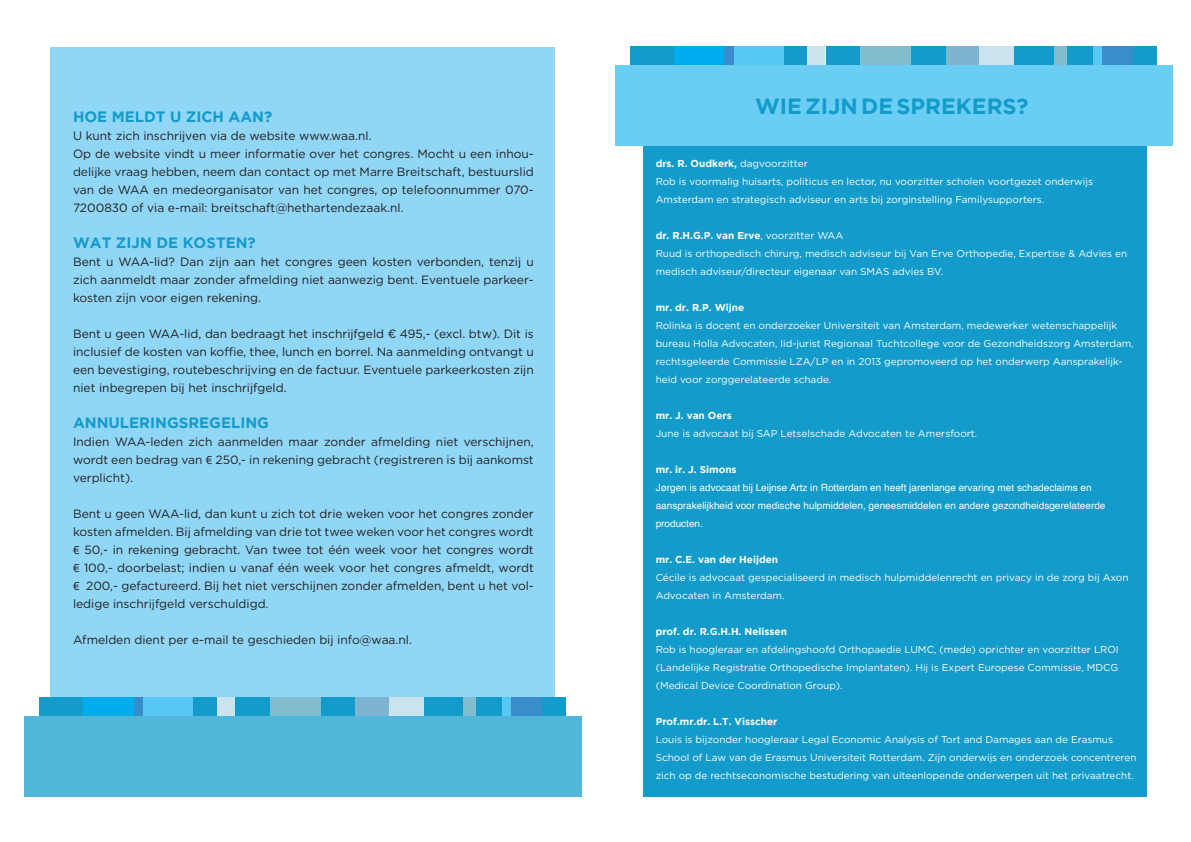
<style>
.page{position:relative;width:1191px;height:842px;background:#fff}
.page>*{position:absolute;margin:0;border:0;box-sizing:border-box;transform-origin:0 0}
.t1{font:700 22px "Gotham";color:#139bcb}
.t2{font:700 15px "Gotham";color:#139bcb}
.brood{font:12px/18px "Gotham";color:#231f20;text-align:justify}
.brood-2{font:10px/18px "Gotham";color:#fff}
.spreker_brood{font:10px/18px "Helvetica";color:#fff}
.brood-3{font:700 10px "Gotham";color:#fff}
.spreker_brood-2{font:10px/18px "Gotham";color:#fff}
.s1{font-family:"Titillium"}
.s2{font-weight:400}
</style>
<div class="page">
<div style="left:615px;top:65px;width:557px;height:81px;background:#6acef4"></div>
<div style="left:643px;top:146px;width:504px;height:651px;background:#139bcb"></div>
<div style="left:50px;top:47px;width:504px;height:650px;background:#90d6f6"></div>
<div style="left:25px;top:716px;width:557px;height:81px;background:#52b6d9"></div>
<div style="left:630px;top:47px;width:62px;height:18px;background:#139bcb"></div>
<div style="left:674px;top:47px;width:50px;height:18px;background:#00aeef"></div>
<div style="left:724px;top:47px;width:10px;height:18px;background:#3a8dcb"></div>
<div style="left:734px;top:47px;width:50px;height:18px;background:#56c8f3"></div>
<div style="left:784px;top:47px;width:23px;height:18px;background:#139bcb"></div>
<div style="left:807px;top:47px;width:18px;height:18px;background:#cae3ef"></div>
<div style="left:826px;top:47px;width:34px;height:18px;background:#139bcb"></div>
<div style="left:911px;top:47px;width:35px;height:18px;background:#139bcb"></div>
<div style="left:1013px;top:47px;width:41px;height:18px;background:#139bcb"></div>
<div style="left:946px;top:47px;width:33px;height:18px;background:#7db4cf"></div>
<div style="left:979px;top:47px;width:34px;height:18px;background:#cae3ef"></div>
<div style="left:860px;top:47px;width:51px;height:18px;background:#82bccf"></div>
<div style="left:1054px;top:47px;width:18px;height:18px;background:#82bccf"></div>
<div style="left:1067px;top:47px;width:40px;height:18px;background:#139bcb"></div>
<div style="left:1093px;top:47px;width:9px;height:18px;background:#56c8f3"></div>
<div style="left:1102px;top:47px;width:50px;height:18px;background:#3a8dcb"></div>
<div style="left:1133px;top:47px;width:23px;height:18px;background:#139bcb"></div>
<div style="left:40px;top:697px;width:62px;height:19px;background:#139bcb"></div>
<div style="left:84px;top:697px;width:50px;height:19px;background:#00aeef"></div>
<div style="left:134px;top:697px;width:9px;height:19px;background:#3a8dcb"></div>
<div style="left:143px;top:697px;width:51px;height:19px;background:#56c8f3"></div>
<div style="left:194px;top:697px;width:23px;height:19px;background:#139bcb"></div>
<div style="left:217px;top:697px;width:18px;height:19px;background:#cae3ef"></div>
<div style="left:235px;top:697px;width:35px;height:19px;background:#139bcb"></div>
<div style="left:320px;top:697px;width:36px;height:19px;background:#139bcb"></div>
<div style="left:423px;top:697px;width:40px;height:19px;background:#139bcb"></div>
<div style="left:356px;top:697px;width:33px;height:19px;background:#7db4cf"></div>
<div style="left:389px;top:697px;width:34px;height:19px;background:#cae3ef"></div>
<div style="left:270px;top:697px;width:50px;height:19px;background:#82bccf"></div>
<div style="left:463px;top:697px;width:18px;height:19px;background:#82bccf"></div>
<div style="left:476px;top:697px;width:40px;height:19px;background:#139bcb"></div>
<div style="left:502px;top:697px;width:10px;height:19px;background:#56c8f3"></div>
<div style="left:512px;top:697px;width:50px;height:19px;background:#3a8dcb"></div>
<div style="left:542px;top:697px;width:23px;height:19px;background:#139bcb"></div>
<p class="t2" style="left:73px;top:108px;width:201px">HOE MELDT U ZICH AAN?</p>
<p class="brood" style="left:73px;top:126px;width:300px">U kunt zich inschrijven via de website www.waa.nl.</p>
<p class="brood" style="left:73px;top:144px;width:462px">Op de website vindt u meer informatie over het congres. Mocht u een inhou&shy;delijke vraag hebben, neem dan contact op met Marre Breitschaft, bestuurslid van de WAA en medeorganisator van het congres, op telefoonnummer 070- 7200830 of via e-mail: breitschaft@hethartendezaak.nl.</p>
<p class="t2" style="left:73px;top:234px;width:184px">WAT ZIJN DE KOSTEN?</p>
<p class="brood" style="left:73px;top:252px;width:462px">Bent u WAA-lid? Dan zijn aan het congres geen kosten verbonden, tenzij u zich aanmeldt maar zonder afmelding niet aanwezig bent. Eventuele parkeer&shy;kosten zijn voor eigen rekening.</p>
<p class="brood" style="left:73px;top:324px;width:462px">Bent u geen WAA-lid, dan bedraagt het inschrijfgeld € 495,- (excl. btw). Dit is inclusief de kosten van koffie, thee, lunch en borrel. Na aanmelding ontvangt u een bevestiging, routebeschrijving en de factuur. Eventuele parkeerkosten zijn niet inbegrepen bij het inschrijfgeld.</p>
<p class="t2" style="left:73px;top:414px;width:197px">ANNULERINGSREGELING</p>
<p class="brood" style="left:73px;top:432px;width:462px">Indien WAA-leden zich aanmelden maar zonder afmelding niet verschijnen, wordt een bedrag van <span class="s1">€</span> 250,- in rekening gebracht (registreren is bij aankomst verplicht).</p>
<p class="brood" style="left:73px;top:504px;width:462px">Bent u geen WAA-lid, dan kunt u zich tot drie weken voor het congres zonder kosten afmelden. Bij afmelding van drie tot twee weken voor het congres wordt <span class="s1">€</span> 50,- in rekening gebracht. Van twee tot één week voor het congres wordt <span class="s1">€</span> 100,- doorbelast; indien u vanaf één week voor het congres afmeldt, wordt <span class="s1">€</span> 200,- gefactureerd. Bij het niet verschijnen zonder afmelden, bent u het vol&shy;ledige inschrijfgeld verschuldigd.</p>
<p class="brood" style="left:73px;top:630px;width:340px">Afmelden dient per e-mail te geschieden bij info@waa.nl.</p>
<p class="t1" style="left:755px;top:93px;width:275px">WIE ZIJN DE SPREKERS?</p>
<p class="brood-3" style="left:655px;top:157px;width:153px">drs. R. Oudkerk, <span class="s2">dagvoorzitter</span></p>
<p class="brood-2" style="left:655px;top:172px;width:439px">Rob is voormalig huisarts, politicus en lector, nu voorzitter scholen voortgezet onderwijs<br>Amsterdam en strategisch adviseur en arts bij zorginstelling Familysupporters.</p>
<p class="brood-3" style="left:655px;top:229px;width:189px">dr. R.H.G.P. van Erve<span class="s2">, voorzitter WAA</span></p>
<p class="spreker_brood-2" style="left:655px;top:244px;width:473px">Ruud is orthopedisch chirurg, medisch adviseur bij Van Erve Orthopedie, Expertise &amp; Advies en medisch adviseur/directeur eigenaar van SMAS advies BV.</p>
<p class="brood-3" style="left:655px;top:301px;width:90px">mr. dr. R.P. Wijne</p>
<p class="brood-2" style="left:655px;top:316px;width:479px">Rolinka is docent en onderzoeker Universiteit van Amsterdam, medewerker wetenschappelijk bureau Holla Advocaten, lid-jurist Regionaal Tuchtcollege voor de Gezondheidszorg Amsterdam, rechtsgeleerde Commissie LZA/LP en in 2013 gepromoveerd op het onderwerp Aansprakelijk&shy;heid voor zorggerelateerde schade.</p>
<p class="brood-3" style="left:655px;top:409px;width:78px">mr. J. van Oers</p>
<p class="brood-2" style="left:655px;top:424px;width:323px">June is advocaat bij SAP Letselschade Advocaten te Amersfoort.</p>
<p class="brood-3" style="left:655px;top:463px;width:82px">mr. ir. J. Simons</p>
<p class="spreker_brood" style="left:655px;top:479px;width:451px">Jørgen is advocaat bij Leijnse Artz in Rotterdam en heeft jarenlange ervaring met schadeclaims en aansprakelijkheid voor medische hulpmiddelen, geneesmiddelen en andere gezondheidsgerelateerde producten.</p>
<p class="brood-3" style="left:655px;top:553px;width:124px">mr. C.E. van der Heijden</p>
<p class="brood-2" style="left:655px;top:568px;width:474px">Cécile is advocaat gespecialiseerd in medisch hulpmiddelenrecht en privacy in de zorg bij Axon<br>Advocaten in Amsterdam.</p>
<p class="brood-3" style="left:655px;top:625px;width:133px">prof. dr. R.G.H.H. Nelissen</p>
<p class="brood-2" style="left:655px;top:640px;width:465px;text-align:justify">Rob is hoogleraar en afdelingshoofd Orthopaedie LUMC, (mede) oprichter en voorzitter LROI (Landelijke Registratie Orthopedische Implantaten). Hij is Expert Europese Commissie, MDCG (Medical Device Coordination Group).</p>
<p class="brood-3" style="left:655px;top:715px;width:123px">Prof.mr.dr. L.T. Visscher</p>
<p class="brood-2" style="left:655px;top:730px;width:482px">Louis is bijzonder hoogleraar Legal Economic Analysis of Tort and Damages aan de Erasmus<br>School of Law van de Erasmus Universiteit Rotterdam. Zijn onderwijs en onderzoek concentreren zich op de rechtseconomische bestudering van uiteenlopende onderwerpen uit het privaatrecht.</p>
</div>
